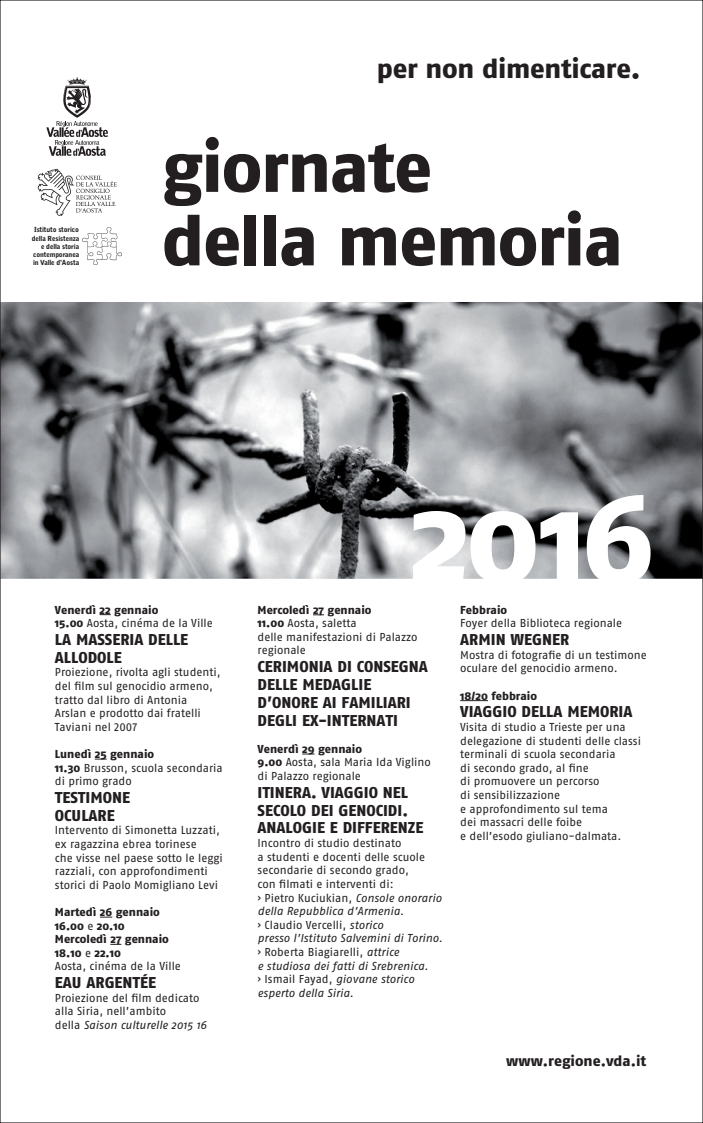
<style>
.page{position:relative;width:703px;height:1123px;background:#fff}
.page>*{position:absolute;margin:0;border:0;box-sizing:border-box;transform-origin:0 0}
.t1{font:125.3px "Fago No Exb Roman";color:#fff}
.t2{font:70.2px/73.5px "Fago No Exb Lf Roman";letter-spacing:-.02em;color:#231f20}
.t3{font:27px "Fago No Exb Lf Roman";letter-spacing:-.01em;color:#231f20}
.t4{font:15.7px/17.8px "Fago No Exb Lf Roman";color:#231f20}
.t5{font:14.7px "Fago No Exb Lf Roman";color:#231f20}
.t6{font:11.5px/13.6px "Fago No Regular LF Roman";color:#231f20}
.t7{font:11.5px/13.6px "Fago No Exb Roman";color:#231f20}
.t8{font:italic 11.5px/13.6px "Fago No";color:#231f20}
.t9{font:italic 11.5px "Fago No Regular Lf";color:#231f20}
.t10{font:900 7px/8.2px "Bell Gothic Std";letter-spacing:-.02em;color:#231f20;text-align:right}
.s1{font-family:"Fago No Exb Roman"}
.s2{font-family:"Fago No Regular LF Roman"}
.s3{font-family:"Fago No Regular LF Roman";font-style:normal}
.s4{font-family:"Fago No"}
.s5{font-family:"Fago No";font-style:italic}
</style>
<div class="page">
<img style="left:2px;top:303px;width:699px;height:276px">
<svg style="left:95px;top:758px;width:12px;height:1px"></svg>
<svg style="left:100px;top:916px;width:12px;height:1px"></svg>
<svg style="left:302px;top:753px;width:13px;height:1px"></svg>
<svg style="left:460px;top:700px;width:28px;height:1px"></svg>
<svg style="left:46px;top:77px;width:62px;height:79px"></svg>
<svg style="left:37px;top:169px;width:80px;height:47px"></svg>
<img style="left:83px;top:228px;width:39px;height:37px">
<p class="t10" style="left:32px;top:226px;width:49px">Istituto storico della Resistenza e della storia contemporanea in Valle d’Aosta</p>
<h3 class="t3" style="left:377px;top:52px;width:265px">PER NON DIMENTICARE.</h3>
<h2 class="t2" style="left:162px;top:129px;width:463px">GIORNATE<br>DELLA MEMORIA</h2>
<h1 class="t1" style="left:409px;top:464px;width:248px">2016</h1>
<p class="t7" style="left:55px;top:602px;width:105px">Venerdì 22 gennaio</p>
<p class="t6" style="left:55px;top:616px;width:159px"><span class="s1">15.00</span> Aosta, cinéma de la Ville</p>
<h3 class="t4" style="left:55px;top:630px;width:135px">LA MASSERIA DELLE<br>ALLODOLE</h3>
<p class="t6" style="left:55px;top:665px;width:167px">Proiezione, rivolta agli studenti, del film sul genocidio armeno, tratto dal libro di Antonia<br>Arslan e prodotto dai fratelli<br>Taviani nel 2007</p>
<p class="t7" style="left:55px;top:747px;width:101px">Lunedì 25 gennaio</p>
<p class="t6" style="left:55px;top:760px;width:169px"><span class="s1">11.30</span> Brusson, scuola secondaria di primo grado</p>
<h3 class="t4" style="left:55px;top:788px;width:77px">TESTIMONE<br>OCULARE</h3>
<p class="t6" style="left:55px;top:823px;width:169px">Intervento di Simonetta Luzzati, ex ragazzina ebrea torinese<br>che visse nel paese sotto le leggi razziali, con approfondimenti storici di Paolo Momigliano Levi</p>
<p class="t7" style="left:55px;top:905px;width:116px">Martedì 26 gennaio<br>16.00 <span class="s2">e</span> 20.10<br>Mercoledì 27 gennaio<br>18.10 <span class="s2">e</span> 22.10</p>
<p class="t6" style="left:55px;top:959px;width:128px">Aosta, cinéma de la Ville</p>
<h3 class="t4" style="left:55px;top:973px;width:103px">EAU ARGENTÉE</h3>
<p class="t6" style="left:55px;top:990px;width:146px">Proiezione del film dedicato alla Siria, nell’ambito</p>
<p class="t9" style="left:55px;top:1018px;width:153px"><span class="s3">della</span> Saison culturelle <span class="s4">2015 16</span></p>
<p class="t7" style="left:258px;top:602px;width:116px">Mercoledì 27 gennaio</p>
<p class="t6" style="left:258px;top:616px;width:162px"><span class="s1">11.00</span> Aosta, saletta<br>delle manifestazioni di Palazzo regionale</p>
<h3 class="t4" style="left:258px;top:657px;width:172px">CERIMONIA DI CONSEGNA<br>DELLE MEDAGLIE<br>D’ONORE AI FAMILIARI<br>DEGLI EX-INTERNATI</h3>
<p class="t7" style="left:258px;top:742px;width:106px">Venerdì 29 gennaio</p>
<p class="t6" style="left:258px;top:755px;width:175px"><span class="s1">9.00</span> Aosta, sala Maria Ida Viglino di Palazzo regionale</p>
<h3 class="t4" style="left:258px;top:783px;width:167px">ITINERA. VIAGGIO NEL<br>SECOLO DEI GENOCIDI.<br>ANALOGIE E DIFFERENZE</h3>
<p class="t6" style="left:258px;top:836px;width:186px">Incontro di studio destinato<br>a studenti e docenti delle scuole secondarie di secondo grado,<br>con filmati e interventi di:<br>› Pietro Kuciukian, <span class="s5">Console onorario</span></p>
<p class="t8" style="left:258px;top:904px;width:148px">della Repubblica d’Armenia<span class="s3">.</span></p>
<p class="t6" style="left:258px;top:917px;width:127px">› Claudio Vercelli, <span class="s5">storico</span></p>
<p class="t8" style="left:258px;top:931px;width:187px">presso l’Istituto Salvemini di Torino<span class="s3">.</span></p>
<p class="t6" style="left:258px;top:945px;width:143px">› Roberta Biagiarelli, <span class="s5">attrice</span></p>
<p class="t8" style="left:258px;top:958px;width:172px">e studiosa dei fatti di Srebrenica<span class="s3">. › Ismail Fayad,</span> giovane storico esperto della Siria<span class="s3">.</span></p>
<p class="t7" style="left:460px;top:602px;width:48px">Febbraio</p>
<p class="t6" style="left:460px;top:616px;width:163px">Foyer della Biblioteca regionale</p>
<h3 class="t4" style="left:460px;top:630px;width:111px">ARMIN WEGNER</h3>
<p class="t6" style="left:460px;top:647px;width:188px">Mostra di fotografie di un testimone oculare del genocidio armeno.</p>
<p class="t7" style="left:460px;top:688px;width:78px">18/20 febbraio</p>
<h3 class="t4" style="left:460px;top:702px;width:174px">VIAGGIO DELLA MEMORIA</h3>
<p class="t6" style="left:460px;top:720px;width:182px">Visita di studio a Trieste per una delegazione di studenti delle classi terminali di scuola secondaria<br>di secondo grado, al fine<br>di promuovere un percorso<br>di sensibilizzazione<br>e approfondimento sul tema<br>dei massacri delle foibe<br>e dell’esodo giuliano-dalmata.</p>
<p class="t5" style="left:506px;top:1052px;width:142px">WWW.REGIONE.VDA.IT</p>
</div>
